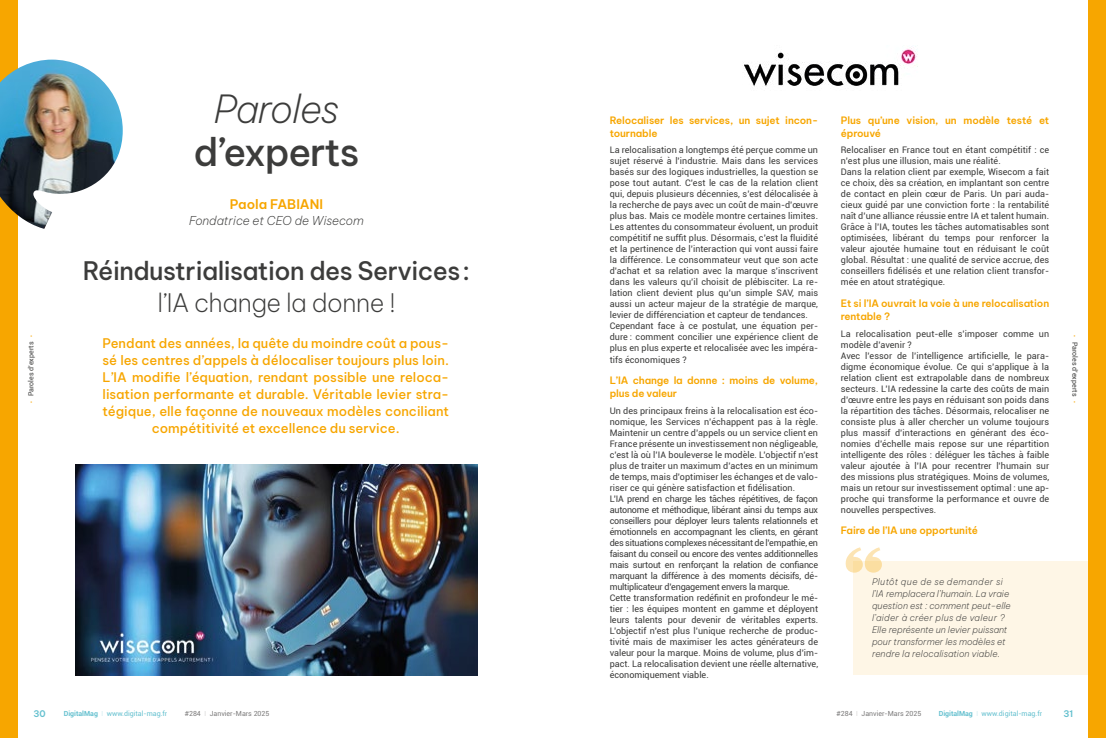
<style>
.page{position:relative;width:1106px;height:738px;background:#fff}
.page>*{position:absolute;margin:0;border:0;box-sizing:border-box;transform-origin:0 0}
.t1{font:500 38px "Be Vietnam Pro";letter-spacing:-.03em;color:#3c3c3b}
.t2{font:italic 200 38px "Be Vietnam Pro";letter-spacing:-.03em;color:#3c3c3b}
.t3{font:500 25px "Be Vietnam Pro";letter-spacing:-.02em;color:#3c3c3b}
.t4{font:200 25px "Be Vietnam Pro";letter-spacing:-.02em;color:#3c3c3b}
.t5{font:500 13px/17px "Be Vietnam Pro";color:#f7a600;text-align:center}
.t6{font:600 13px "Be Vietnam Pro";color:#f7a600}
.t7{font:italic 200 12px "Be Vietnam Pro";color:#3c3c3b}
.t8{font:600 10px/13px "Be Vietnam Pro";letter-spacing:-.015em;color:#f7a600}
.t9{font:9px/11px "Roboto";letter-spacing:.005em;color:#3c3c3b}
.t10{font:italic 200 9px/12px "Be Vietnam Pro";color:#3c3c3b}
.t11{font:600 9px "Be Vietnam Pro";color:#64c0cf}
.t12{font:7px "Roboto";color:#64c0cf}
.t13{font:7px "Roboto";color:#7c7b7b}
.t14{font:7px "Roboto";color:#3c3c3b}
.s1{font-size:5.5px;color:#f7a600}
.s2{font-weight:100}
.s3{font-weight:700}
</style>
<div class="page">
<div style="left:1089px;top:0;width:17px;height:737px;background:#f7a600"></div>
<div style="left:853px;top:560px;width:236px;height:114px;background:#fef6e6"></div>
<svg style="left:845px;top:547px;width:37px;height:25px"></svg>
<div style="left:0;top:0;width:17px;height:737px;background:#f7a600"></div>
<img style="left:0;top:60px;width:123px;height:169px">
<img style="left:744px;top:46px;width:174px;height:41px">
<img style="left:75px;top:464px;width:403px;height:210px">
<p class="t14" style="left:26px;top:403px;width:70px;rotate:-90deg"><span class="s1">•</span> Paroles d’experts <span class="s1">•</span></p>
<h1 class="t2" style="left:214px;top:79px;width:127px">Paroles</h1>
<h1 class="t1" style="left:193px;top:120px;width:167px">d’experts</h1>
<h3 class="t6" style="left:230px;top:193px;width:95px">Paola FABIANI</h3>
<h3 class="t7" style="left:189px;top:211px;width:176px">Fondatrice et CEO de Wisecom</h3>
<h2 class="t3" style="left:83px;top:250px;width:389px">Réindustrialisation des Services:</h2>
<h2 class="t4" style="left:157px;top:282px;width:239px">l’IA change la donne !</h2>
<p class="t5" style="left:103px;top:333px;width:348px">Pendant des années, la quête du moindre coût a pous&shy;sé les centres d’appels à délocaliser toujours plus loin.<br>L’IA modifie l’équation, rendant possible une reloca&shy;lisation performante et durable. Véritable levier stra&shy;tégique, elle façonne de nouveaux modèles conciliant compétitivité et excellence du service.</p>
<p class="t8" style="left:609px;top:112px;width:210px">Relocaliser les services, un sujet incon&shy;tournable</p>
<p class="t9" style="left:609px;top:144px;width:210px">La relocalisation a longtemps été perçue comme un sujet réservé à l’industrie. Mais dans les services basés sur des logiques industrielles, la question se pose tout autant. C’est le cas de la relation client qui, depuis plusieurs décennies, s’est délocalisée à la recherche de pays avec un coût de main-d’œuvre plus bas. Mais ce modèle montre certaines limites.<br>Les attentes du consommateur évoluent, un produit compétitif ne suffit plus. Désormais, c’est la fluidité et la pertinence de l’interaction qui vont aussi faire la différence. Le consommateur veut que son acte d’achat et sa relation avec la marque s’inscrivent dans les valeurs qu’il choisit de plébisciter. La re&shy;lation client devient plus qu’un simple SAV, mais aussi un acteur majeur de la stratégie de marque, levier de différenciation et capteur de tendances.<br>Cependant face à ce postulat, une équation per&shy;dure : comment concilier une expérience client de plus en plus experte et relocalisée avec les impéra&shy;tifs économiques ?</p>
<p class="t8" style="left:609px;top:372px;width:210px">L’IA change la donne : moins de volume, plus de valeur</p>
<p class="t9" style="left:609px;top:404px;width:210px">Un des principaux freins à la relocalisation est éco&shy;nomique, les Services n’échappent pas à la règle.<br>Maintenir un centre d’appels ou un service client en France présente un investissement non négligeable, c’est là où l’IA bouleverse le modèle. L’objectif n’est plus de traiter un maximum d’actes en un minimum de temps, mais d’optimiser les échanges et de valo&shy;riser ce qui génère satisfaction et fidélisation.<br>L’IA prend en charge les tâches répétitives, de façon autonome et méthodique, libérant ainsi du temps aux conseillers pour déployer leurs talents relationnels et émotionnels en accompagnant les clients, en gérant des situations complexes nécessitant de l’empathie, en faisant du conseil ou encore des ventes additionnelles mais surtout en renforçant la relation de confiance marquant la différence à des moments décisifs, dé&shy;multiplicateur d’engagement envers la marque.<br>Cette transformation redéfinit en profondeur le mé&shy;tier : les équipes montent en gamme et déployent leurs talents pour devenir de véritables experts.<br>L’objectif n’est plus l’unique recherche de produc&shy;tivité mais de maximiser les actes générateurs de valeur pour la marque. Moins de volume, plus d’im&shy;pact. La relocalisation devient une réelle alternative, économiquement viable.</p>
<p class="t8" style="left:840px;top:112px;width:210px">Plus qu’une vision, un modèle testé et éprouvé</p>
<p class="t9" style="left:840px;top:144px;width:210px">Relocaliser en France tout en étant compétitif : ce n’est plus une illusion, mais une réalité.<br>Dans la relation client par exemple, Wisecom a fait ce choix, dès sa création, en implantant son centre de contact en plein cœur de Paris. Un pari auda&shy;cieux guidé par une conviction forte : la rentabilité naît d’une alliance réussie entre IA et talent humain.<br>Grâce à l’IA, toutes les tâches automatisables sont optimisées, libérant du temps pour renforcer la valeur ajoutée humaine tout en réduisant le coût global. Résultat : une qualité de service accrue, des conseillers fidélisés et une relation client transfor&shy;mée en atout stratégique.</p>
<p class="t8" style="left:840px;top:295px;width:210px">Et si l’IA ouvrait la voie à une relocalisation rentable ?</p>
<p class="t9" style="left:840px;top:327px;width:210px">La relocalisation peut-elle s’imposer comme un modèle d’avenir ?<br>Avec l’essor de l’intelligence artificielle, le para&shy;digme économique évolue. Ce qui s’applique à la relation client est extrapolable dans de nombreux secteurs. L’IA redessine la carte des coûts de main d’œuvre entre les pays en réduisant son poids dans la répartition des tâches. Désormais, relocaliser ne consiste plus à aller chercher un volume toujours plus massif d’interactions en générant des éco&shy;nomies d’échelle mais repose sur une répartition intelligente des rôles : déléguer les tâches à faible valeur ajoutée à l’IA pour recentrer l’humain sur des missions plus stratégiques. Moins de volumes, mais un retour sur investissement optimal : une ap&shy;proche qui transforme la performance et ouvre de nouvelles perspectives.</p>
<p class="t8" style="left:840px;top:522px;width:139px">Faire de l’IA une opportunité</p>
<p class="t10" style="left:872px;top:574px;width:140px">Plutôt que de se demander si l’IA remplacera l’humain. La vraie question est : comment peut-elle l’aider à créer plus de valeur ?<br>Elle représente un levier puissant pour transformer les modèles et rendre la relocalisation viable.</p>
<p class="t14" style="left:1079px;top:334px;width:70px;rotate:90deg"><span class="s1">•</span> Paroles d’experts <span class="s1">•</span></p>
<p class="t11" style="left:34px;top:705px;width:14px">30</p>
<p class="t13" style="left:836px;top:707px;width:86px">#284 <span class="s2">I</span> Janvier-Mars 2025</p>
<p class="t12" style="left:938px;top:707px;width:105px"><span class="s3">DigitalMag</span> <span class="s2">I</span> www.digital-mag.fr</p>
<p class="t11" style="left:1063px;top:705px;width:11px">31</p>
<p class="t12" style="left:64px;top:707px;width:105px"><span class="s3">DigitalMag</span> <span class="s2">I</span> www.digital-mag.fr</p>
<p class="t13" style="left:185px;top:707px;width:86px">#284 <span class="s2">I</span> Janvier-Mars 2025</p>
</div>
